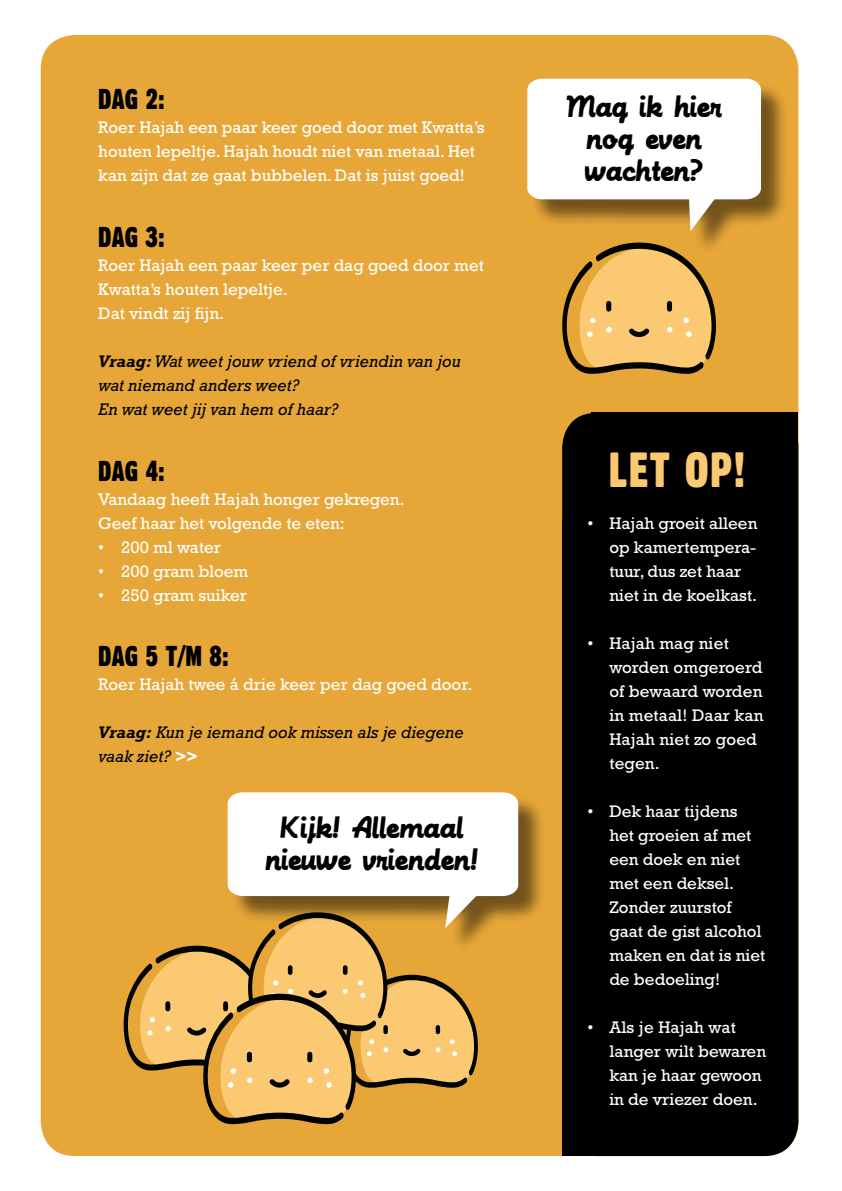
<style>
.page{position:relative;width:842px;height:1191px;background:#fff}
.page>*{position:absolute;margin:0;border:0;box-sizing:border-box;transform-origin:0 0}
.t1{font:48px "Thick Goth";color:#fcc973}
.t2{font:28px "Thick Goth";color:#000}
.t3{font:22px/32px "Machine Script";letter-spacing:.03em;color:#000;text-align:center}
.t4{font:17px/24px "Rockwell";color:#fff}
.t5{font:italic 17px/24px "Rockwell";color:#000}
.s1{font-weight:700}
.s2{font-weight:700;font-style:normal;color:#fff}
</style>
<div class="page">
<div style="left:41px;top:35px;width:757px;height:1121px;background:#e6a638;border-radius:34px"></div>
<div style="left:562px;top:413px;width:236px;height:743px;background:#000;border-radius:34px"></div>
<svg style="left:562px;top:257px;width:154px;height:117px"></svg>
<div style="left:591px;top:413px;width:207px;height:607px;background:#000"></div>
<div style="left:562px;top:520px;width:207px;height:635px;background:#000"></div>
<div style="left:530px;top:82px;width:259px;height:175px;background:#000;opacity:.5"></div>
<svg style="left:527px;top:79px;width:234px;height:152px"></svg>
<div style="left:231px;top:795px;width:315px;height:158px;background:#000;opacity:.5"></div>
<svg style="left:123px;top:792px;width:395px;height:332px"></svg>
<h2 class="t2" style="left:98px;top:82px;width:68px">DAG 2:</h2>
<p class="t4" style="left:98px;top:115px;width:388px">Roer Hajah een paar keer goed door met Kwatta’s houten lepeltje. Hajah houdt niet van metaal. Het kan zijn dat ze gaat bubbelen. Dat is juist goed!</p>
<h2 class="t2" style="left:98px;top:220px;width:68px">DAG 3:</h2>
<p class="t4" style="left:98px;top:253px;width:387px">Roer Hajah een paar keer per dag goed door met<br>Kwatta’s houten lepeltje.<br>Dat vindt zij fijn.</p>
<p class="t5" style="left:98px;top:349px;width:364px"><span class="s1">Vraag:</span> Wat weet jouw vriend of vriendin van jou wat niemand anders weet?<br>En wat weet jij van hem of haar?</p>
<h2 class="t2" style="left:98px;top:453px;width:68px">DAG 4:</h2>
<p class="t4" style="left:98px;top:486px;width:308px">Vandaag heeft Hajah honger gekregen.<br>Geef haar het volgende te eten:</p>
<p class="t4" style="left:98px;top:534px;width:124px">• 200 ml water</p>
<p class="t4" style="left:98px;top:558px;width:151px">• 200 gram bloem</p>
<p class="t4" style="left:98px;top:582px;width:150px">• 250 gram suiker</p>
<h2 class="t2" style="left:98px;top:639px;width:132px">DAG 5 T/M 8:</h2>
<p class="t4" style="left:98px;top:672px;width:376px">Roer Hajah twee á drie keer per dag goed door.</p>
<p class="t5" style="left:98px;top:720px;width:367px"><span class="s1">Vraag:</span> Kun je iemand ook missen als je diegene vaak ziet? <span class="s2">&gt;&gt;</span></p>
<p class="t3" style="left:266px;top:814px;width:214px">Kijk! Allemaal nieuwe vrienden!</p>
<p class="t3" style="left:567px;top:93px;width:156px">Mag ik hier nog even wachten?</p>
<h1 class="t1" style="left:609px;top:441px;width:138px">LET OP!</h1>
<p class="t4" style="left:609px;top:511px;width:150px;text-indent:-22px">• Hajah groeit alleen op kamertempera&shy;tuur, dus zet haar niet in de koelkast.</p>
<p class="t4" style="left:609px;top:631px;width:156px;text-indent:-22px">• Hajah mag niet worden omgeroerd of bewaard worden in metaal! Daar kan<br>Hajah niet zo goed tegen.</p>
<p class="t4" style="left:609px;top:799px;width:158px;text-indent:-22px">• Dek haar tijdens het groeien af met een doek en niet met een deksel.<br>Zonder zuurstof gaat de gist alcohol maken en dat is niet de bedoeling!</p>
<p class="t4" style="left:609px;top:1015px;width:158px;text-indent:-22px">• Als je Hajah wat langer wilt bewaren kan je haar gewoon in de vriezer doen.</p>
</div>
